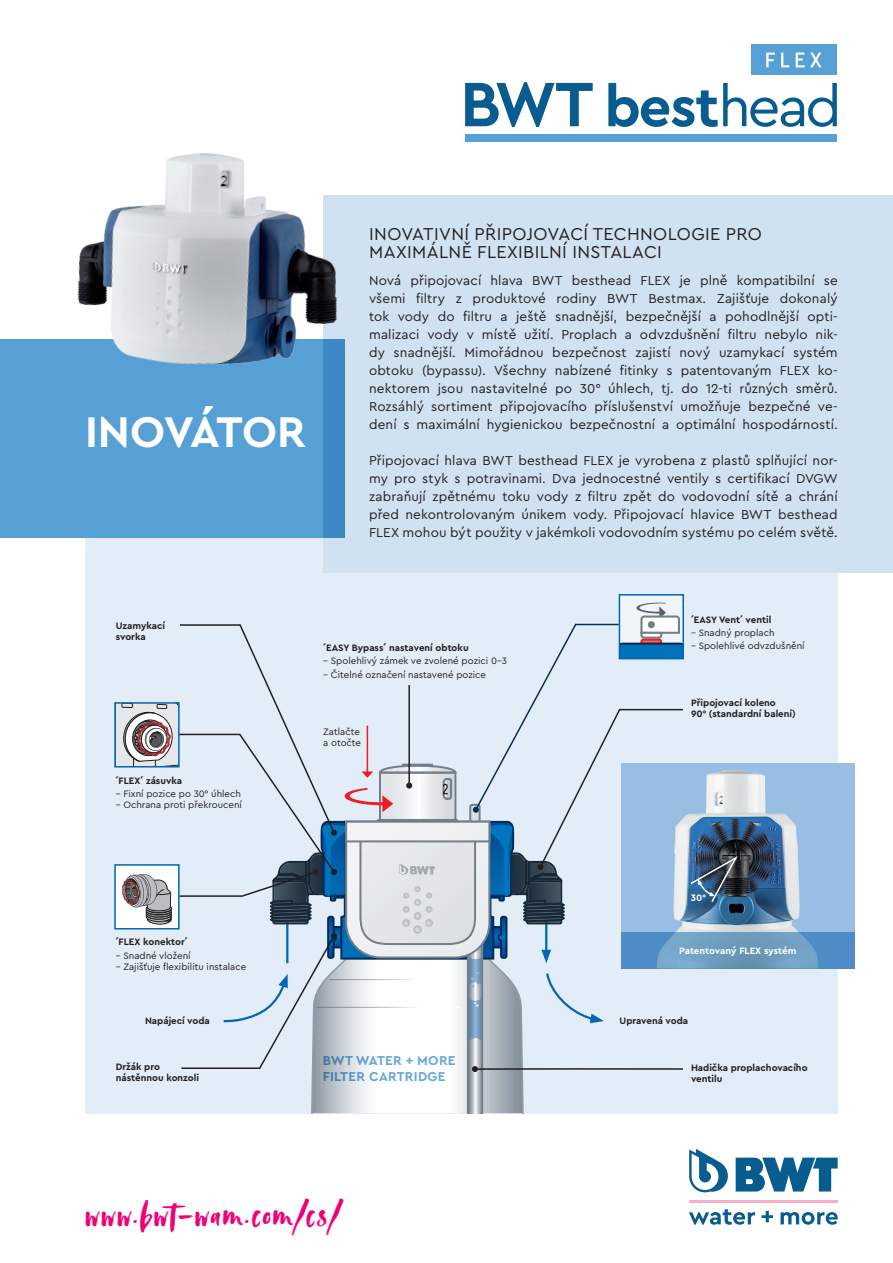
<style>
.page{position:relative;width:893px;height:1263px;background:#fff}
.page>*{position:absolute;margin:0;border:0;box-sizing:border-box;transform-origin:0 0}
.Produktname{font:700 45px "Cera PRO";letter-spacing:-.015em;color:#fff}
.t1{font:39.15px "Avallon";letter-spacing:.03em;color:#ed0275}
.Headline_Produktbesc{font:18px/18px "Cera PRO";letter-spacing:.02em;color:#231f20}
.Copy_Cera_Regular{font:13.5px/18px "Cera PRO";letter-spacing:.01em;color:#231f20;text-align:justify}
.t2{font:700 13.5px/16.2px "Cera PRO";letter-spacing:.02em;color:#67a8d9}
.Subhead_Schemazeichn{font:700 9.75px/11.2px "Cera PRO";color:#231f20}
.Copy_Schemazeichnung{font:9.75px "Cera PRO";color:#231f20}
.Subhead_Schemazeichn-2{font:9.75px "Cera PRO";color:#231f20}
.Subhead_Schemazeichn-3{font:700 9.75px "Cera PRO";color:#fff}
</style>
<div class="page">
<div style="left:85px;top:519px;width:753px;height:594px;background:#e3edf7"></div>
<div style="left:323px;top:196px;width:570px;height:377px;background:#d0e1f2"></div>
<svg style="left:608px;top:83px;width:229px;height:44px"></svg>
<svg style="left:465px;top:82px;width:128px;height:45px"></svg>
<div style="left:465px;top:134px;width:372px;height:8px;background:#56a0d5"></div>
<div style="left:751px;top:45px;width:86px;height:30px;background:#56a0d5"></div>
<svg style="left:766px;top:53px;width:9px;height:14px"></svg>
<svg style="left:781px;top:53px;width:8px;height:14px"></svg>
<svg style="left:796px;top:53px;width:25px;height:14px"></svg>
<div style="left:0;top:339px;width:345px;height:198px;background:#56a0d5"></div>
<div style="left:323px;top:339px;width:22px;height:198px;background:#3f88c6"></div>
<svg style="left:689px;top:1209px;width:66px;height:16px"></svg>
<svg style="left:761px;top:1211px;width:12px;height:11px"></svg>
<svg style="left:781px;top:1212px;width:57px;height:13px"></svg>
<hr style="left:689px;top:1200px;width:149px;height:3px;background:#f6aec2">
<svg style="left:736px;top:1157px;width:102px;height:34px"></svg>
<svg style="left:689px;top:1149px;width:39px;height:43px"></svg>
<img style="left:77px;top:153px;width:275px;height:212px">
<div style="left:619px;top:595px;width:64px;height:63px;background:#f0f5fa"></div>
<div style="left:619px;top:594px;width:65px;height:65px;border:2px solid #0166b3"></div>
<div style="left:621px;top:763px;width:234px;height:205px;background:#98bee3"></div>
<img style="left:739px;top:770px;width:61px;height:162px">
<svg style="left:115px;top:602px;width:624px;height:511px"></svg>
<svg style="left:621px;top:932px;width:234px;height:36px;background:#6497c2"></svg>
<p class="Produktname" style="left:85px;top:402px;width:223px">INOVÁTOR</p>
<p class="Headline_Produktbesc" style="left:369px;top:224px;width:394px">INOVATIVNÍ PŘIPOJOVACÍ TECHNOLOGIE PRO<br>MAXIMÁLNĚ FLEXIBILNÍ INSTALACI</p>
<p class="Copy_Cera_Regular" style="left:369px;top:271px;width:470px">Nová připojovací hlava BWT besthead FLEX je plně kompatibilní se všemi filtry z produktové rodiny BWT Bestmax. Zajišťuje dokonalý tok vody do filtru a ještě snadnější, bezpečnější a pohodlnější opti&shy;malizaci vody v místě užití. Proplach a odvzdušnění filtru nebylo nik&shy;dy snadnější. Mimořádnou bezpečnost zajistí nový uzamykací systém obtoku (bypassu). Všechny nabízené fitinky s patentovaným FLEX ko&shy;nektorem jsou nastavitelné po 30° úhlech, tj. do 12-ti různých směrů.<br>Rozsáhlý sortiment připojovacího příslušenství umožňuje bezpečné ve&shy;dení s maximální hygienickou bezpečnostní a optimální hospodárností.</p>
<p class="Copy_Cera_Regular" style="left:369px;top:451px;width:470px">Připojovací hlava BWT besthead FLEX je vyrobena z plastů splňující nor&shy;my pro styk s potravinami. Dva jednocestné ventily s certifikací DVGW zabraňují zpětnému toku vody z filtru zpět do vodovodní sítě a chrání před nekontrolovaným únikem vody. Připojovací hlavice BWT besthead FLEX mohou být použity v jakémkoli vodovodním systému po celém světě.</p>
<p class="Subhead_Schemazeichn" style="left:116px;top:619px;width:51px">Uzamykací svorka</p>
<p class="Subhead_Schemazeichn" style="left:116px;top:774px;width:68px">´FLEX´ zásuvka</p>
<p class="Copy_Schemazeichnung" style="left:116px;top:787px;width:127px">– Fixní pozice po 30° úhlech</p>
<p class="Copy_Schemazeichnung" style="left:116px;top:799px;width:128px">– Ochrana proti překroucení</p>
<p class="Subhead_Schemazeichn" style="left:323px;top:642px;width:147px">´EASY Bypass´ nastavení obtoku</p>
<p class="Subhead_Schemazeichn-2" style="left:323px;top:655px;width:185px">– Spolehlivý zámek ve zvolené pozici 0-3</p>
<p class="Copy_Schemazeichnung" style="left:323px;top:668px;width:164px">– Čitelné označení nastavené pozice</p>
<p class="Copy_Schemazeichnung" style="left:323px;top:725px;width:38px">Zatlačte</p>
<p class="Copy_Schemazeichnung" style="left:323px;top:737px;width:39px">a otočte</p>
<p class="Subhead_Schemazeichn" style="left:691px;top:613px;width:82px">´EASY Vent´ ventil</p>
<p class="Subhead_Schemazeichn-2" style="left:691px;top:626px;width:85px">– Snadný proplach</p>
<p class="Subhead_Schemazeichn-2" style="left:691px;top:640px;width:115px">– Spolehlivé odvzdušnění</p>
<p class="Subhead_Schemazeichn" style="left:691px;top:697px;width:106px">Připojovací koleno<br>90° (standardní balení)</p>
<p class="Subhead_Schemazeichn" style="left:116px;top:936px;width:73px">´FLEX konektor´</p>
<p class="Copy_Schemazeichnung" style="left:116px;top:949px;width:76px">– Snadné vložení</p>
<p class="Copy_Schemazeichnung" style="left:116px;top:960px;width:132px">– Zajišťuje flexibilitu instalace</p>
<p class="Subhead_Schemazeichn-3" style="left:691px;top:891px;width:17px">30°</p>
<p class="Subhead_Schemazeichn-3" style="left:679px;top:945px;width:119px">Patentovaný FLEX systém</p>
<p class="Subhead_Schemazeichn" style="left:145px;top:1014px;width:66px">Napájecí voda</p>
<p class="Subhead_Schemazeichn" style="left:620px;top:1015px;width:70px">Upravená voda</p>
<p class="Subhead_Schemazeichn" style="left:116px;top:1060px;width:85px">Držák pro nástěnnou konzoli</p>
<p class="t2" style="left:323px;top:1051px;width:135px">BWT WATER + MORE<br>FILTER CARTRIDGE</p>
<p class="t1" style="left:85px;top:1189px;width:257px">www.bwt-wam.com/cs/</p>
<p class="Subhead_Schemazeichn" style="left:691px;top:1062px;width:118px">Hadička proplachovacího ventilu</p>
</div>
